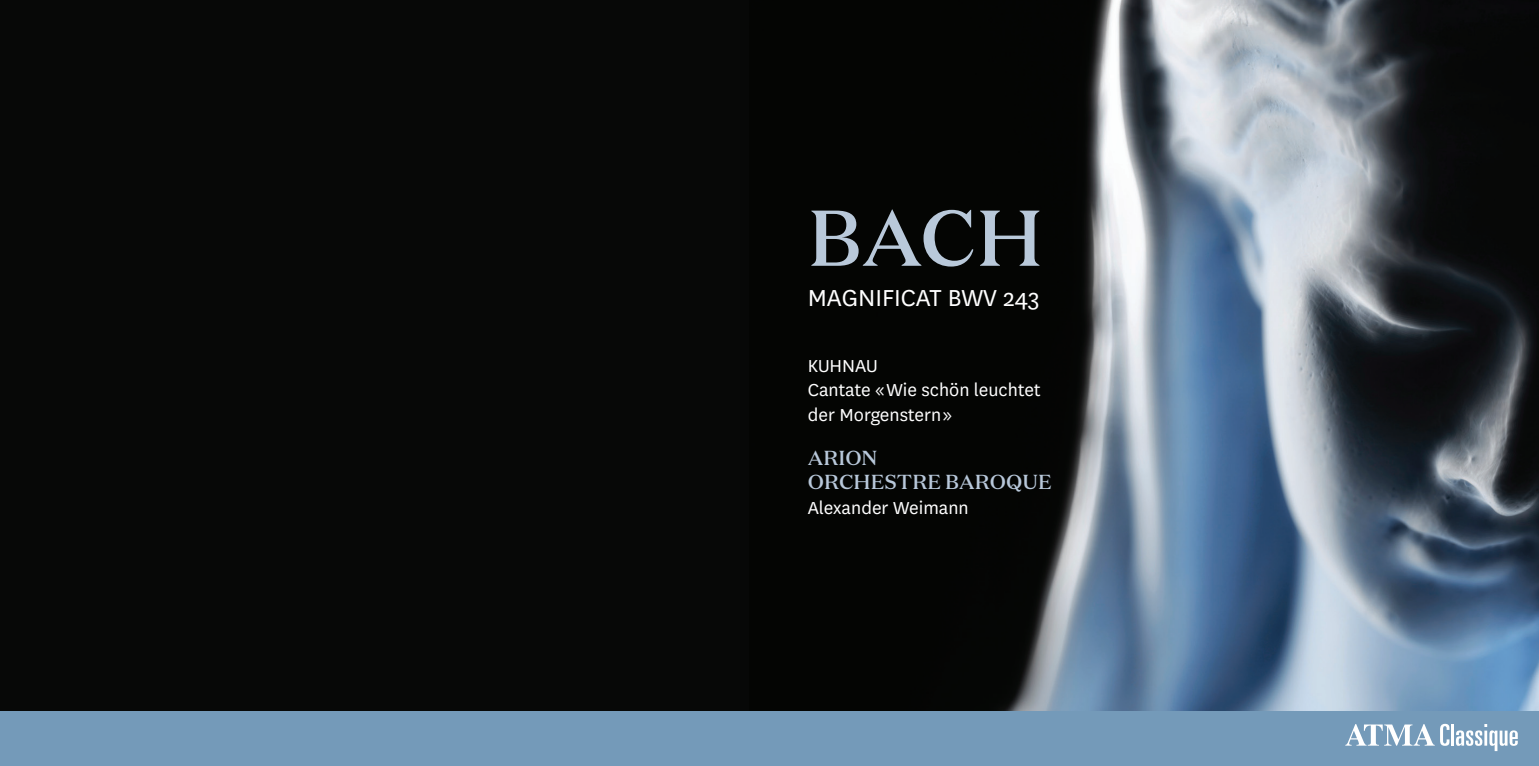
<style>
.page{position:relative;width:1539px;height:766px;background:#fff}
.page>*{position:absolute;margin:0;border:0;box-sizing:border-box;transform-origin:0 0}
.t1{font:500 78.75px "Domaine Text";color:#b9c9da}
.t2{font:27px "National";color:#fff}
.t3{font:20.25px/24.3px "National";color:#fff}
.t4{font:500 20.25px/24.3px "Domaine Text";color:#b8c8da}
</style>
<div class="page">
<div style="left:0;top:0;width:749px;height:711px;background:#070807"></div>
<img style="left:749px;top:0;width:790px;height:711px">
<div style="left:0;top:711px;width:1539px;height:54px;background:#749ab9"></div>
<svg style="left:1345px;top:723px;width:104px;height:22px"></svg>
<hr style="left:1451px;top:723px;width:3px;height:22px;background:#fff">
<svg style="left:1456px;top:724px;width:62px;height:26px"></svg>
<p class="t1" style="left:808px;top:187px;width:237px">BACH</p>
<p class="t2" style="left:808px;top:280px;width:234px">MAGNIFICAT BWV 243</p>
<p class="t3" style="left:808px;top:352px;width:72px">KUHNAU</p>
<p class="t3" style="left:808px;top:377px;width:234px">Cantate « Wie schön leuchtet der Morgenstern »</p>
<p class="t4" style="left:808px;top:445px;width:245px">ARION<br>ORCHESTRE BAROQUE</p>
<p class="t3" style="left:808px;top:494px;width:162px">Alexander Weimann</p>
</div>
